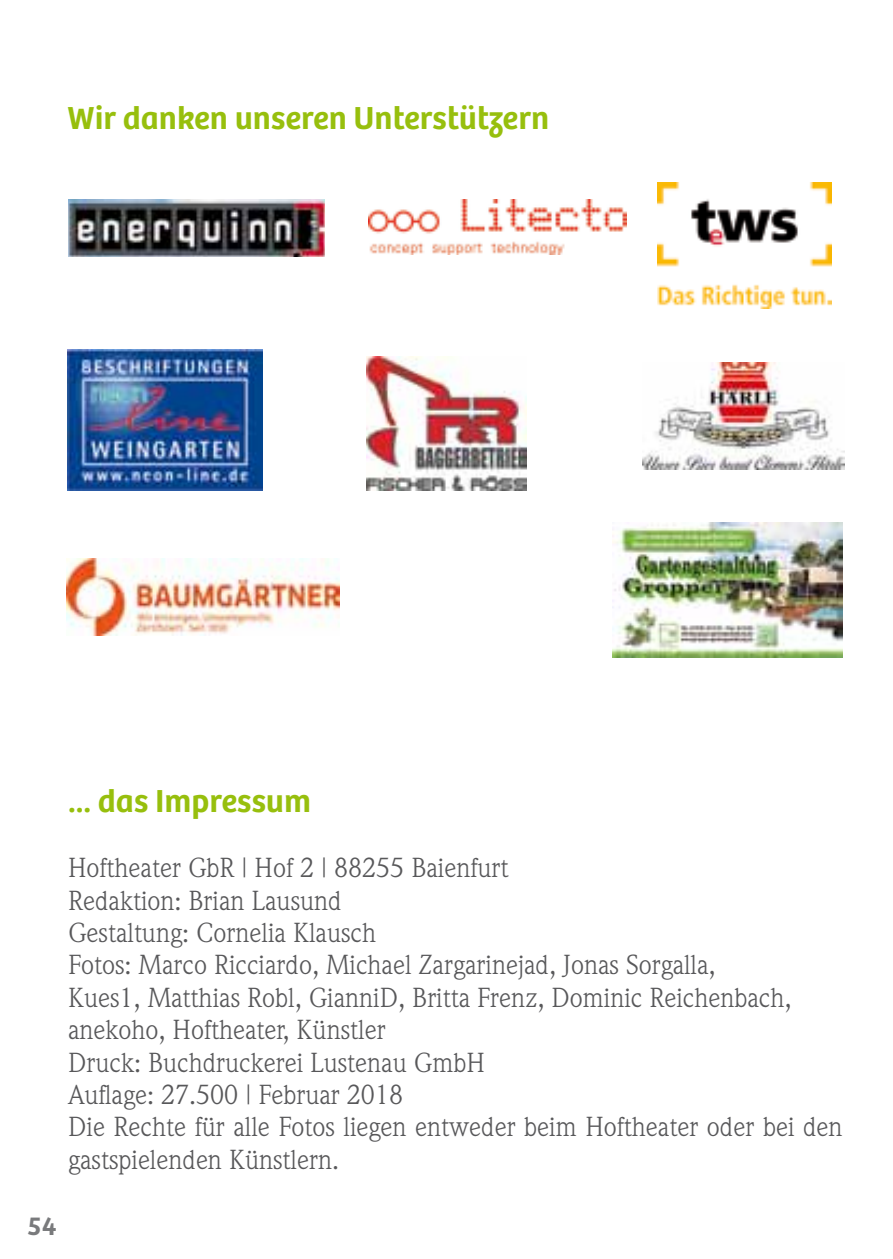
<style>
.page{position:relative;width:893px;height:1259px;background:#fff}
.page>*{position:absolute;margin:0;border:0;box-sizing:border-box;transform-origin:0 0}
.t1{font:600 33px "Bree";color:#97bf0d}
.t2{font:27px/32.4px "Weidemann";color:#58585a}
.t3{font:600 27px "Bree";color:#797a7c}
</style>
<div class="page">
<img style="left:657px;top:182px;width:174px;height:126px">
<img style="left:368px;top:200px;width:258px;height:55px">
<img style="left:68px;top:350px;width:195px;height:140px">
<img style="left:67px;top:558px;width:272px;height:77px">
<img style="left:642px;top:362px;width:203px;height:107px">
<img style="left:69px;top:200px;width:255px;height:57px">
<img style="left:366px;top:356px;width:161px;height:134px">
<img style="left:613px;top:522px;width:230px;height:135px">
<p class="t1" style="left:68px;top:99px;width:483px">Wir danken unseren Unterstützern</p>
<p class="t1" style="left:68px;top:782px;width:245px">... das Impressum</p>
<p class="t2" style="left:68px;top:851px;width:776px">Hoftheater GbR | Hof 2 | 88255 Baienfurt<br>Redaktion: Brian Lausund<br>Gestaltung: Cornelia Klausch<br>Fotos: Marco Ricciardo, Michael Zargarinejad, Jonas Sorgalla,<br>Kues1, Matthias Robl, GianniD, Britta Frenz, Dominic Reichenbach, anekoho, Hoftheater, Künstler<br>Druck: Buchdruckerei Lustenau GmbH<br>Auflage: 27.500 | Februar 2018<br>Die Rechte für alle Fotos liegen entweder beim Hoftheater oder bei den gastspielenden Künstlern.</p>
<p class="t3" style="left:28px;top:1210px;width:31px">54</p>
</div>
